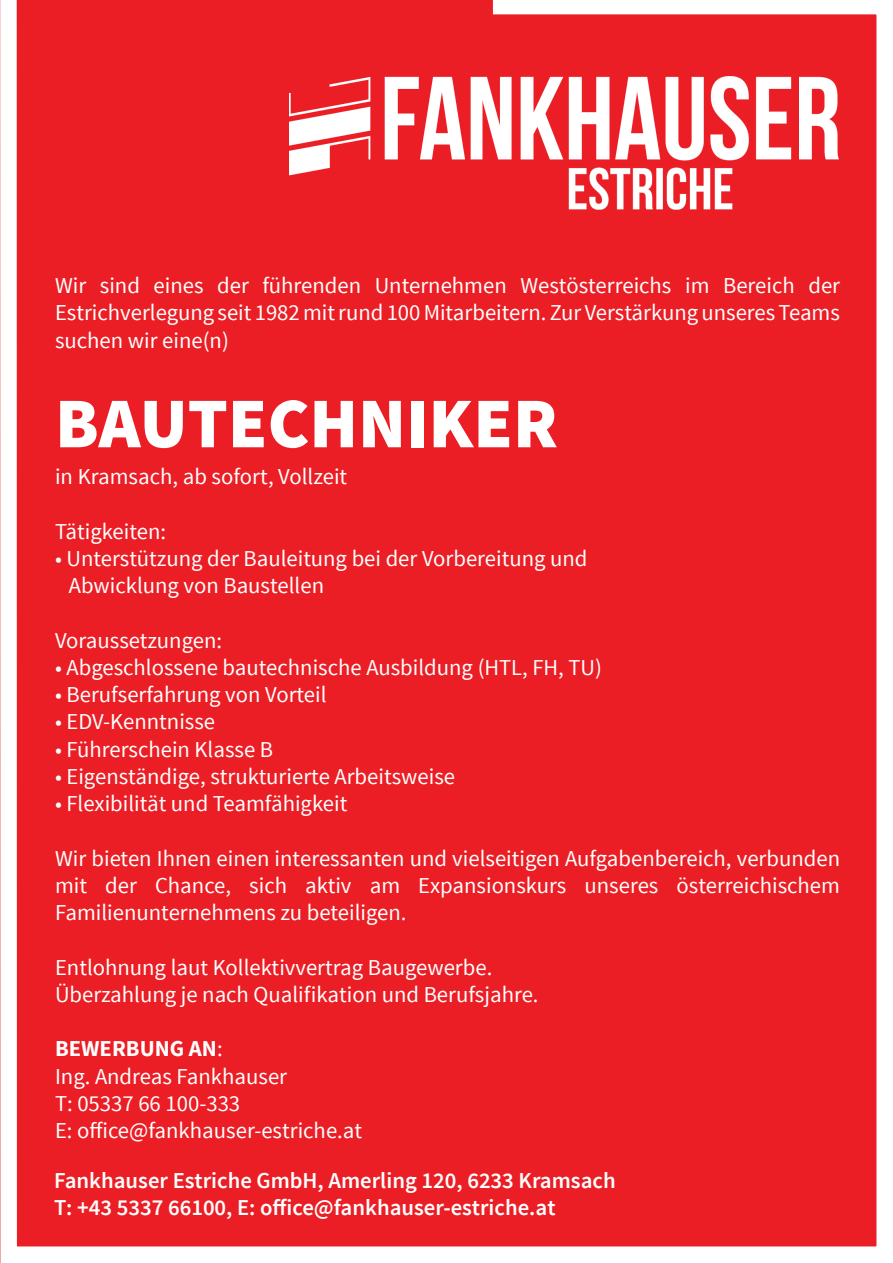
<style>
.page{position:relative;width:893px;height:1263px;background:#fff}
.page>*{position:absolute;margin:0;border:0;box-sizing:border-box;transform-origin:0 0}
.t1{font:900 71.4px "Source Sans Pro";color:#fff}
.t2{font:22.65px/27.3px "Source Sans Pro";color:#fff}
.t3{font:600 22.65px/27.3px "Source Sans Pro";color:#fff}
.s1{font-weight:700}
</style>
<div class="page">
<div style="left:0;top:0;width:877px;height:1263px;background:#eb1e25"></div>
<p class="t2" style="left:55px;top:272px;width:786px;text-align:justify">Wir sind eines der führenden Unternehmen Westösterreichs im Bereich der Estrichverlegung seit 1982 mit rund 100 Mitarbeitern. Zur Verstärkung unseres Teams suchen wir eine(n)</p>
<h1 class="t1" style="left:55px;top:377px;width:504px">BAUTECHNIKER</h1>
<p class="t2" style="left:55px;top:463px;width:294px">in Kramsach, ab sofort, Vollzeit</p>
<p class="t2" style="left:55px;top:518px;width:113px">Tätigkeiten:</p>
<p class="t2" style="left:69px;top:545px;width:520px;text-indent:-14px">• Unterstützung der Bauleitung bei der Vorbereitung und<br>Abwicklung von Baustellen</p>
<p class="t2" style="left:55px;top:627px;width:169px">Voraussetzungen:</p>
<p class="t2" style="left:55px;top:654px;width:548px">• Abgeschlossene bautechnische Ausbildung (HTL, FH, TU)</p>
<p class="t2" style="left:55px;top:681px;width:273px">• Berufserfahrung von Vorteil</p>
<p class="t2" style="left:55px;top:709px;width:162px">• EDV-Kenntnisse</p>
<p class="t2" style="left:55px;top:736px;width:220px">• Führerschein Klasse B</p>
<p class="t2" style="left:55px;top:763px;width:402px">• Eigenständige, strukturierte Arbeitsweise</p>
<p class="t2" style="left:55px;top:790px;width:294px">• Flexibilität und Teamfähigkeit</p>
<p class="t2" style="left:55px;top:845px;width:787px;text-align:justify">Wir bieten Ihnen einen interessanten und vielseitigen Aufgabenbereich, verbunden mit der Chance, sich aktiv am Expansionskurs unseres österreichischem Familienunternehmens zu beteiligen.</p>
<p class="t2" style="left:55px;top:954px;width:485px">Entlohnung laut Kollektivvertrag Baugewerbe.<br>Überzahlung je nach Qualifikation und Berufsjahre.</p>
<p class="t2" style="left:55px;top:1035px;width:309px"><span class="s1">BEWERBUNG AN</span>:<br>Ing. Andreas Fankhauser<br>T: 05337 66 100-333<br>E: office@fankhauser-estriche.at</p>
<p class="t3" style="left:54px;top:1168px;width:563px">Fankhauser Estriche GmbH, Amerling 120, 6233 Kramsach<br>T: +43 5337 66100, E: office@fankhauser-estriche.at</p>
</div>
